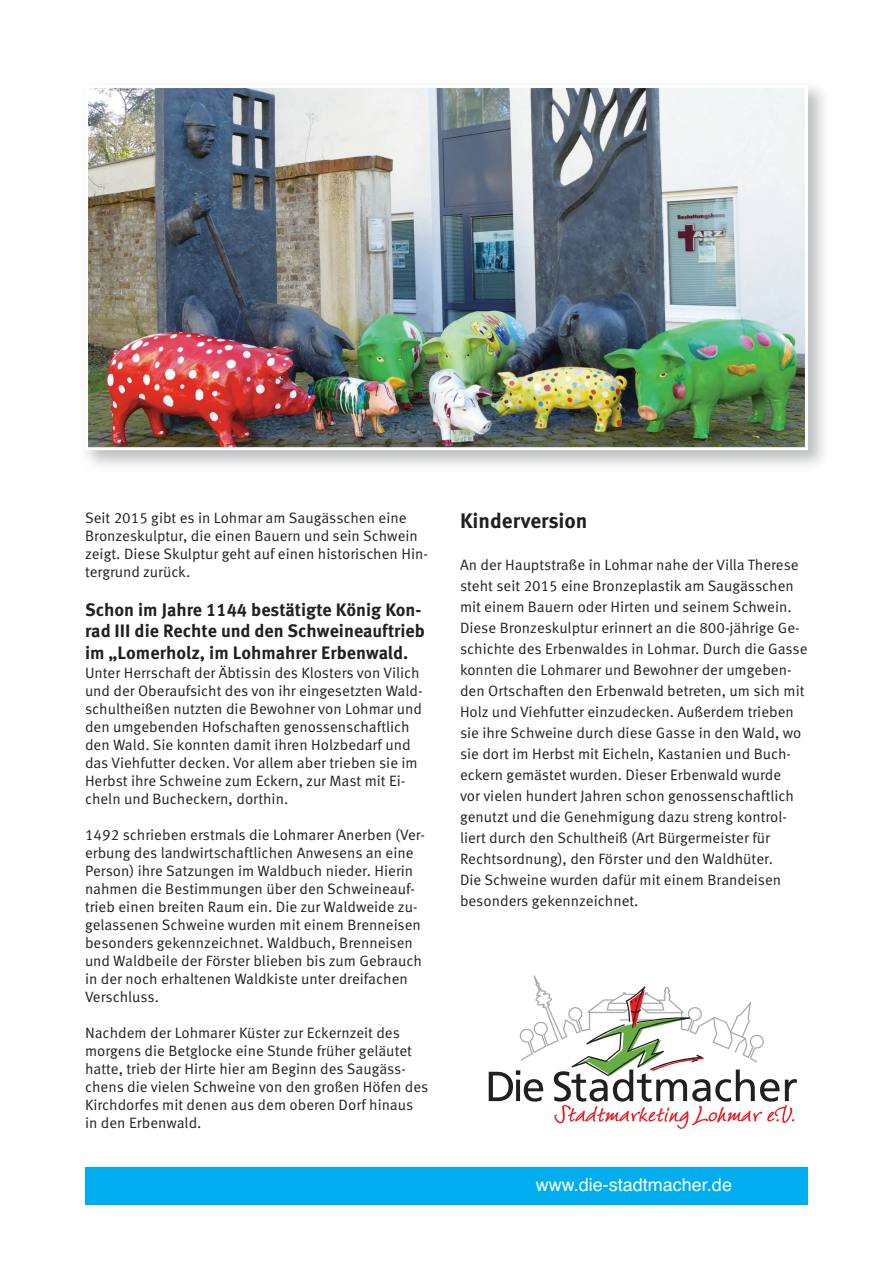
<style>
.page{position:relative;width:893px;height:1263px;background:#fff}
.page>*{position:absolute;margin:0;border:0;box-sizing:border-box;transform-origin:0 0}
.t1{font:700 21px "Meta Offc";color:#231f20}
.t2{font:700 18px/21.6px "Meta Offc";color:#231f20}
.t3{font:18px "Helvetica";color:#fff}
.t4{font:15px/18px "Meta Offc Norm";color:#231f20}
</style>
<div class="page">
<img style="left:89px;top:89px;width:715px;height:357px">
<div style="left:85px;top:85px;width:723px;height:365px;border:3px solid #fff"></div>
<svg style="left:489px;top:975px;width:308px;height:154px"></svg>
<div style="left:85px;top:1167px;width:723px;height:38px;background:#00aeef"></div>
<p class="t4" style="left:85px;top:510px;width:344px">Seit 2015 gibt es in Lohmar am Saugässchen eine Bronzeskulptur, die einen Bauern und sein Schwein zeigt. Diese Skulptur geht auf einen historischen Hin&shy;tergrund zurück.</p>
<p class="t2" style="left:85px;top:600px;width:341px">Schon im Jahre 1144 bestätigte König Kon&shy;rad III die Rechte und den Schweineauftrieb im „Lomerholz, im Lohmahrer Erbenwald.</p>
<p class="t4" style="left:85px;top:665px;width:339px">Unter Herrschaft der Äbtissin des Klosters von Vilich und der Oberaufsicht des von ihr eingesetzten Wald&shy;schultheißen nutzten die Bewohner von Lohmar und den umgebenden Hofschaften genossenschaftlich den Wald. Sie konnten damit ihren Holzbedarf und das Viehfutter decken. Vor allem aber trieben sie im Herbst ihre Schweine zum Eckern, zur Mast mit Ei&shy;cheln und Bucheckern, dorthin.</p>
<p class="t4" style="left:85px;top:827px;width:342px">1492 schrieben erstmals die Lohmarer Anerben (Ver&shy;erbung des landwirtschaftlichen Anwesens an eine Person) ihre Satzungen im Waldbuch nieder. Hierin nahmen die Bestimmungen über den Schweineauf&shy;trieb einen breiten Raum ein. Die zur Waldweide zu&shy;gelassenen Schweine wurden mit einem Brenneisen besonders gekennzeichnet. Waldbuch, Brenneisen und Waldbeile der Förster blieben bis zum Gebrauch in der noch erhaltenen Waldkiste unter dreifachen Verschluss.</p>
<p class="t4" style="left:85px;top:1025px;width:345px">Nachdem der Lohmarer Küster zur Eckernzeit des morgens die Betglocke eine Stunde früher geläutet hatte, trieb der Hirte hier am Beginn des Saugäss&shy;chens die vielen Schweine von den großen Höfen des Kirchdorfes mit denen aus dem oberen Dorf hinaus in den Erbenwald.</p>
<h1 class="t1" style="left:460px;top:512px;width:129px">Kinderversion</h1>
<p class="t4" style="left:460px;top:555px;width:349px;line-height:21px">An der Hauptstraße in Lohmar nahe der Villa Therese steht seit 2015 eine Bronzeplastik am Saugässchen mit einem Bauern oder Hirten und seinem Schwein.<br>Diese Bronzeskulptur erinnert an die 800-jährige Ge&shy;schichte des Erbenwaldes in Lohmar. Durch die Gasse konnten die Lohmarer und Bewohner der umgeben&shy;den Ortschaften den Erbenwald betreten, um sich mit Holz und Viehfutter einzudecken. Außerdem trieben sie ihre Schweine durch diese Gasse in den Wald, wo sie dort im Herbst mit Eicheln, Kastanien und Buch&shy;eckern gemästet wurden. Dieser Erbenwald wurde<br>vor vielen hundert Jahren schon genossenschaftlich genutzt und die Genehmigung dazu streng kontrol&shy;liert durch den Schultheiß (Art Bürgermeister für Rechtsordnung), den Förster und den Waldhüter.<br>Die Schweine wurden dafür mit einem Brandeisen besonders gekennzeichnet.</p>
<p class="t3" style="left:536px;top:1178px;width:198px">www.die-stadtmacher.de</p>
</div>
